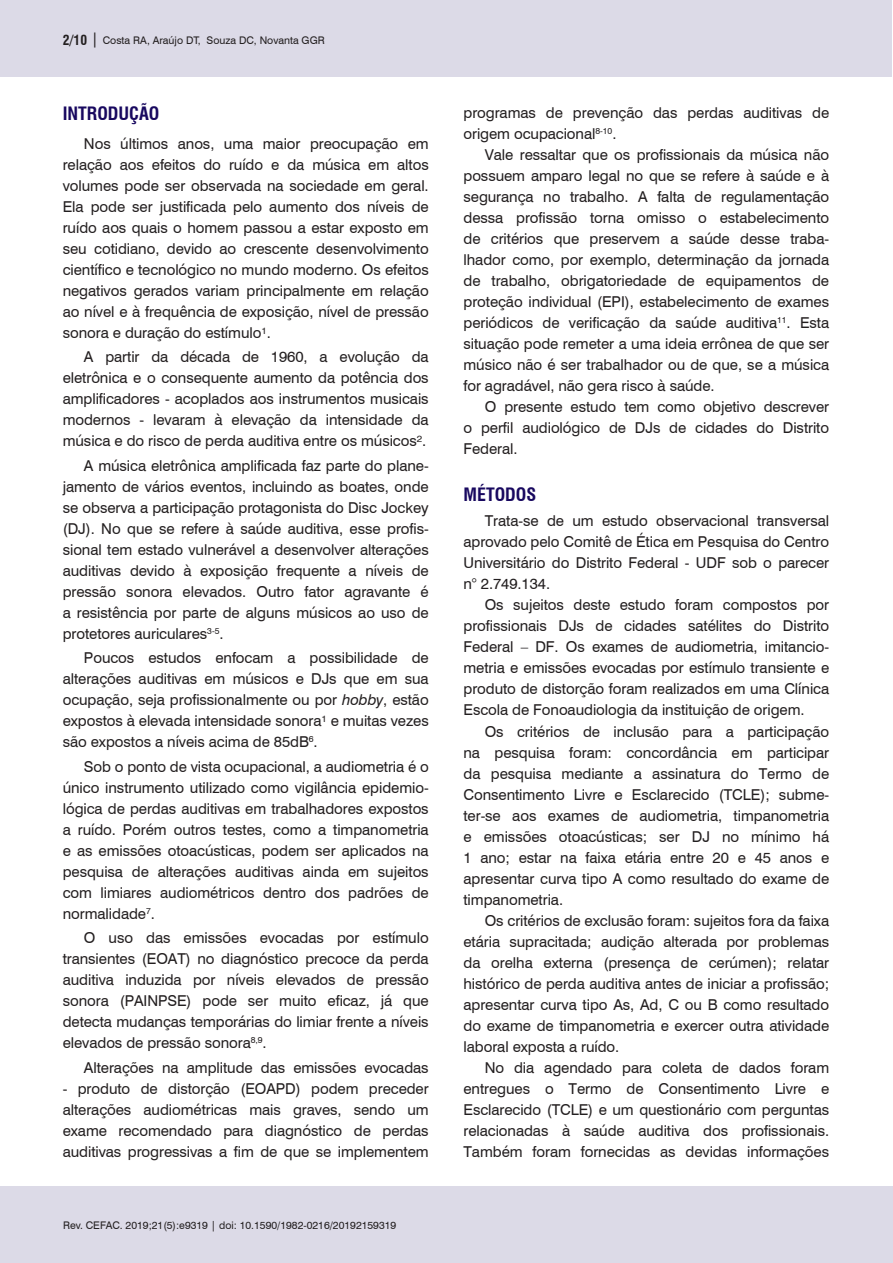
<style>
.page{position:relative;width:893px;height:1263px;background:#fff}
.page>*{position:absolute;margin:0;border:0;box-sizing:border-box;transform-origin:0 0}
.Nivel_1{font:700 condensed 18px "Swiss 721 BT";color:#18085f}
.Corpo_do_texto{font:15px/21px "Swiss 721 BT";letter-spacing:-.005em;color:#231f20;text-align:justify}
.t1{font:10.5px "Swiss 721 BT";color:#231f20}
.s1{font-weight:700;font-stretch:condensed;font-size:13.5px}
.s2{font-size:15px}
.s3{font-style:italic}
</style>
<div class="page">
<div style="left:0;top:1186px;width:892px;height:77px;background:#dcdae7"></div>
<div style="left:0;top:0;width:892px;height:77px;background:#dcdae7"></div>
<p class="t1" style="left:63px;top:33px;width:263px"><span class="s1">2/10</span> <span class="s2">|</span> Costa RA, Araújo DT, Souza DC, Novanta GGR</p>
<p class="Nivel_1" style="left:63px;top:103px;width:98px">INTRODUÇÃO</p>
<p class="Corpo_do_texto" style="left:63px;top:132px;width:368px;text-indent:21px">Nos últimos anos, uma maior preocupação em relação aos efeitos do ruído e da música em altos volumes pode ser observada na sociedade em geral.<br>Ela pode ser justificada pelo aumento dos níveis de ruído aos quais o homem passou a estar exposto em seu cotidiano, devido ao crescente desenvolvimento científico e tecnológico no mundo moderno. Os efeitos negativos gerados variam principalmente em relação ao nível e à frequência de exposição, nível de pressão sonora e duração do estímulo¹.</p>
<p class="Corpo_do_texto" style="left:63px;top:346px;width:368px;text-indent:21px">A partir da década de 1960, a evolução da eletrônica e o consequente aumento da potência dos amplificadores - acoplados aos instrumentos musicais modernos - levaram à elevação da intensidade da música e do risco de perda auditiva entre os músicos².</p>
<p class="Corpo_do_texto" style="left:63px;top:454px;width:368px;text-indent:21px">A música eletrônica amplificada faz parte do plane&shy;jamento de vários eventos, incluindo as boates, onde se observa a participação protagonista do Disc Jockey (DJ). No que se refere à saúde auditiva, esse profis&shy;sional tem estado vulnerável a desenvolver alterações auditivas devido à exposição frequente a níveis de pressão sonora elevados. Outro fator agravante é a resistência por parte de alguns músicos ao uso de protetores auriculares<sup>3-5</sup>.</p>
<p class="Corpo_do_texto" style="left:63px;top:647px;width:368px;text-indent:21px">Poucos estudos enfocam a possibilidade de alterações auditivas em músicos e DJs que em sua ocupação, seja profissionalmente ou por <span class="s3">hobby</span>, estão expostos à elevada intensidade sonora¹ e muitas vezes são expostos a níveis acima de 85dB<sup>6</sup>.</p>
<p class="Corpo_do_texto" style="left:63px;top:755px;width:368px;text-indent:21px">Sob o ponto de vista ocupacional, a audiometria é o único instrumento utilizado como vigilância epidemio&shy;lógica de perdas auditivas em trabalhadores expostos a ruído. Porém outros testes, como a timpanometria e as emissões otoacústicas, podem ser aplicados na pesquisa de alterações auditivas ainda em sujeitos com limiares audiométricos dentro dos padrões de normalidade<sup>7</sup>.</p>
<p class="Corpo_do_texto" style="left:63px;top:927px;width:368px;text-indent:21px">O uso das emissões evocadas por estímulo transientes (EOAT) no diagnóstico precoce da perda auditiva induzida por níveis elevados de pressão sonora (PAINPSE) pode ser muito eficaz, já que detecta mudanças temporárias do limiar frente a níveis elevados de pressão sonora<sup>8,9</sup>.</p>
<p class="Corpo_do_texto" style="left:84px;top:1056px;width:346px">Alterações na amplitude das emissões evocadas</p>
<p class="Corpo_do_texto" style="left:63px;top:1077px;width:368px">- produto de distorção (EOAPD) podem preceder alterações audiométricas mais graves, sendo um exame recomendado para diagnóstico de perdas auditivas progressivas a fim de que se implementem</p>
<p class="t1" style="left:63px;top:1218px;width:335px">Rev. CEFAC. 2019;21(5):e9319 | doi: 10.1590/1982-0216/20192159319</p>
<p class="Corpo_do_texto" style="left:463px;top:101px;width:367px">programas de prevenção das perdas auditivas de origem ocupacional<sup>8-10</sup>.</p>
<p class="Corpo_do_texto" style="left:463px;top:143px;width:367px;text-indent:21px">Vale ressaltar que os profissionais da música não possuem amparo legal no que se refere à saúde e à segurança no trabalho. A falta de regulamentação dessa profissão torna omisso o estabelecimento de critérios que preservem a saúde desse traba&shy;lhador como, por exemplo, determinação da jornada de trabalho, obrigatoriedade de equipamentos de proteção individual (EPI), estabelecimento de exames periódicos de verificação da saúde auditiva<sup>11</sup>. Esta situação pode remeter a uma ideia errônea de que ser músico não é ser trabalhador ou de que, se a música for agradável, não gera risco à saúde.</p>
<p class="Corpo_do_texto" style="left:463px;top:395px;width:367px;text-indent:21px">O presente estudo tem como objetivo descrever o perfil audiológico de DJs de cidades do Distrito Federal.</p>
<p class="Nivel_1" style="left:463px;top:484px;width:74px">MÉTODOS</p>
<p class="Corpo_do_texto" style="left:463px;top:510px;width:367px;text-indent:21px">Trata-se de um estudo observacional transversal aprovado pelo Comitê de Ética em Pesquisa do Centro Universitário do Distrito Federal - UDF sob o parecer n° 2.749.134.</p>
<p class="Corpo_do_texto" style="left:463px;top:594px;width:367px;text-indent:21px">Os sujeitos deste estudo foram compostos por profissionais DJs de cidades satélites do Distrito Federal – DF. Os exames de audiometria, imitancio&shy;metria e emissões evocadas por estímulo transiente e produto de distorção foram realizados em uma Clínica Escola de Fonoaudiologia da instituição de origem.</p>
<p class="Corpo_do_texto" style="left:463px;top:720px;width:367px;text-indent:21px">Os critérios de inclusão para a participação na pesquisa foram: concordância em participar da pesquisa mediante a assinatura do Termo de Consentimento Livre e Esclarecido (TCLE); subme&shy;ter-se aos exames de audiometria, timpanometria e emissões otoacústicas; ser DJ no mínimo há 1 ano; estar na faixa etária entre 20 e 45 anos e apresentar curva tipo A como resultado do exame de timpanometria.</p>
<p class="Corpo_do_texto" style="left:463px;top:909px;width:367px;text-indent:21px">Os critérios de exclusão foram: sujeitos fora da faixa etária supracitada; audição alterada por problemas da orelha externa (presença de cerúmen); relatar histórico de perda auditiva antes de iniciar a profissão; apresentar curva tipo As, Ad, C ou B como resultado do exame de timpanometria e exercer outra atividade laboral exposta a ruído.</p>
<p class="Corpo_do_texto" style="left:463px;top:1056px;width:367px;text-indent:21px">No dia agendado para coleta de dados foram entregues o Termo de Consentimento Livre e Esclarecido (TCLE) e um questionário com perguntas relacionadas à saúde auditiva dos profissionais.<br>Também foram fornecidas as devidas informações</p>
</div>
